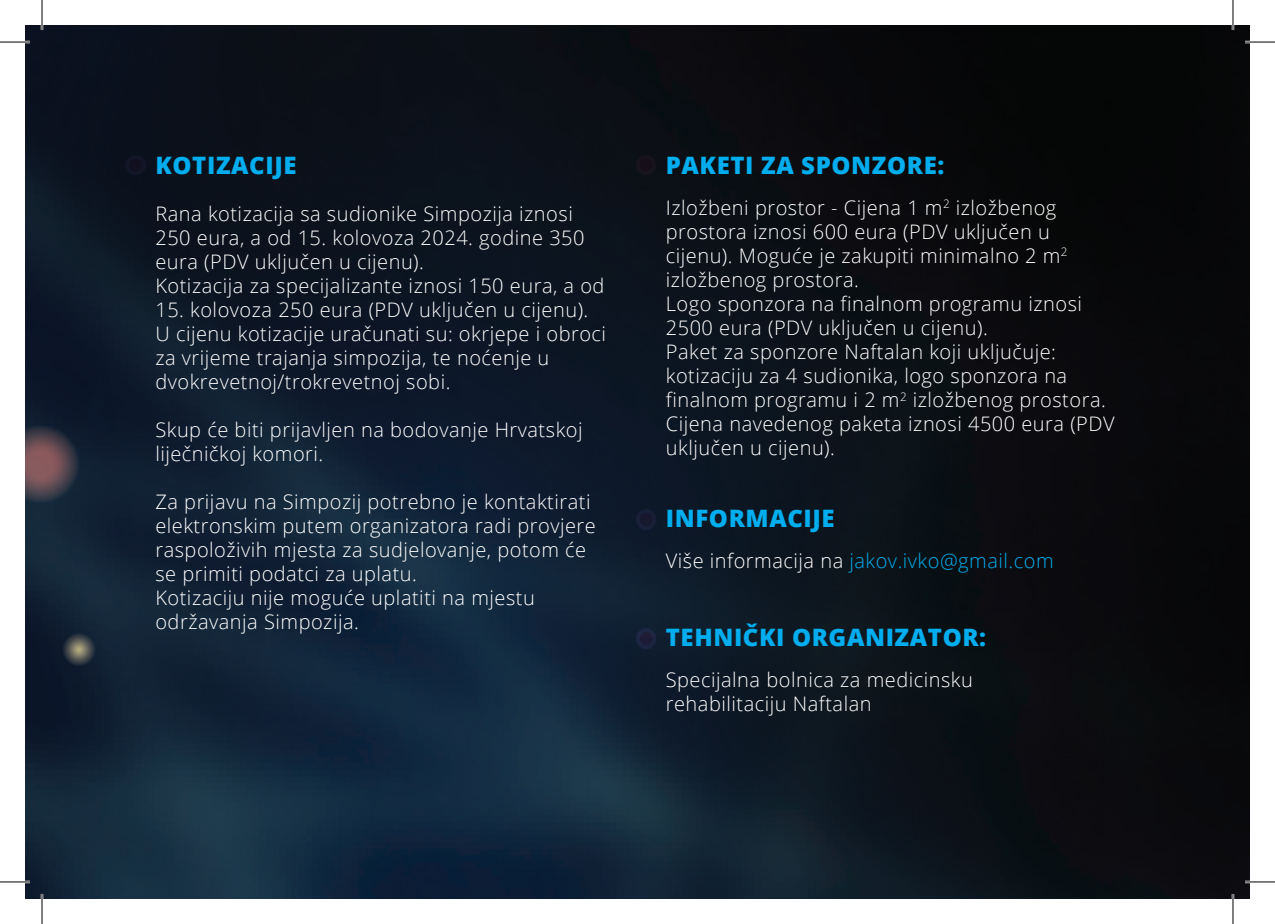
<style>
.page{position:relative;width:1275px;height:924px;background:#fff}
.page>*{position:absolute;margin:0;border:0;box-sizing:border-box;transform-origin:0 0}
.t1{font:800 24px "Open Sans";letter-spacing:.025em;color:#00aeef}
.t2{font:300 20px/24px "Open Sans";letter-spacing:.025em;color:#fff}
.t3{font:300 20px "Open Sans";letter-spacing:.025em;color:#00aeef}
.s1{color:#fff}
</style>
<div class="page">
<img style="left:25px;top:25px;width:1224px;height:873px">
<img style="left:126px;top:155px;width:19px;height:20px">
<img style="left:636px;top:155px;width:20px;height:20px">
<img style="left:636px;top:509px;width:20px;height:20px">
<img style="left:636px;top:628px;width:20px;height:20px">
<hr style="left:0;top:41px;width:30px;height:2px;background:#fff">
<hr style="left:1245px;top:41px;width:30px;height:2px;background:#fff">
<hr style="left:0;top:880px;width:30px;height:2px;background:#fff">
<hr style="left:1245px;top:880px;width:30px;height:2px;background:#fff">
<hr style="left:41px;top:0;width:2px;height:30px;background:#fff">
<hr style="left:41px;top:893px;width:2px;height:30px;background:#fff">
<hr style="left:1231px;top:0;width:3px;height:30px;background:#fff">
<hr style="left:1231px;top:893px;width:3px;height:30px;background:#fff">
<hr style="left:0;top:42px;width:30px;height:1px;background:#000">
<hr style="left:1245px;top:42px;width:30px;height:1px;background:#000">
<hr style="left:0;top:881px;width:30px;height:1px;background:#000">
<hr style="left:1245px;top:881px;width:30px;height:1px;background:#000">
<hr style="left:42px;top:0;width:1px;height:30px;background:#000">
<hr style="left:42px;top:893px;width:1px;height:30px;background:#000">
<hr style="left:1232px;top:0;width:1px;height:30px;background:#000">
<hr style="left:1232px;top:893px;width:1px;height:30px;background:#000">
<p class="t1" style="left:155px;top:147px;width:143px">KOTIZACIJE</p>
<p class="t2" style="left:155px;top:201px;width:431px">Rana kotizacija sa sudionike Simpozija iznosi<br>250 eura, a od 15. kolovoza 2024. godine 350 eura (PDV uključen u cijenu).</p>
<p class="t2" style="left:155px;top:273px;width:450px">Kotizacija za specijalizante iznosi 150 eura, a od</p>
<p class="t2" style="left:155px;top:297px;width:434px">15. kolovoza 250 eura (PDV uključen u cijenu).</p>
<p class="t2" style="left:155px;top:321px;width:452px">U cijenu kotizacije uračunati su: okrjepe i obroci za vrijeme trajanja simpozija, te noćenje u dvokrevetnoj/trokrevetnoj sobi.</p>
<p class="t2" style="left:155px;top:417px;width:429px">Skup će biti prijavljen na bodovanje Hrvatskoj liječničkoj komori.</p>
<p class="t2" style="left:155px;top:489px;width:442px">Za prijavu na Simpozij potrebno je kontaktirati elektronskim putem organizatora radi provjere raspoloživih mjesta za sudjelovanje, potom će se primiti podatci za uplatu.</p>
<p class="t2" style="left:155px;top:585px;width:381px">Kotizaciju nije moguće uplatiti na mjestu održavanja Simpozija.</p>
<p class="t1" style="left:666px;top:147px;width:280px">PAKETI ZA SPONZORE:</p>
<p class="t2" style="left:666px;top:195px;width:403px">Izložbeni prostor - Cijena 1 m<sup>2</sup> izložbenog prostora iznosi 600 eura (PDV uključen u cijenu). Moguće je zakupiti minimalno 2 m<sup>2 </sup>izložbenog prostora.</p>
<p class="t2" style="left:666px;top:291px;width:418px">Logo sponzora na finalnom programu iznosi<br>2500 eura (PDV uključen u cijenu).</p>
<p class="t2" style="left:666px;top:339px;width:450px">Paket za sponzore Naftalan koji uključuje: kotizaciju za 4 sudionika, logo sponzora na finalnom programu i 2 m<sup>2</sup> izložbenog prostora.<br>Cijena navedenog paketa iznosi 4500 eura (PDV uključen u cijenu).</p>
<p class="t1" style="left:666px;top:500px;width:170px">INFORMACIJE</p>
<p class="t3" style="left:666px;top:547px;width:389px"><span class="s1">Više informacija na</span> jakov.ivko@gmail.com</p>
<p class="t1" style="left:666px;top:618px;width:322px">TEHNIČKI ORGANIZATOR:</p>
<p class="t2" style="left:666px;top:667px;width:308px">Specijalna bolnica za medicinsku</p>
<p class="t2" style="left:666px;top:691px;width:207px">rehabilitaciju Naftalan</p>
</div>
